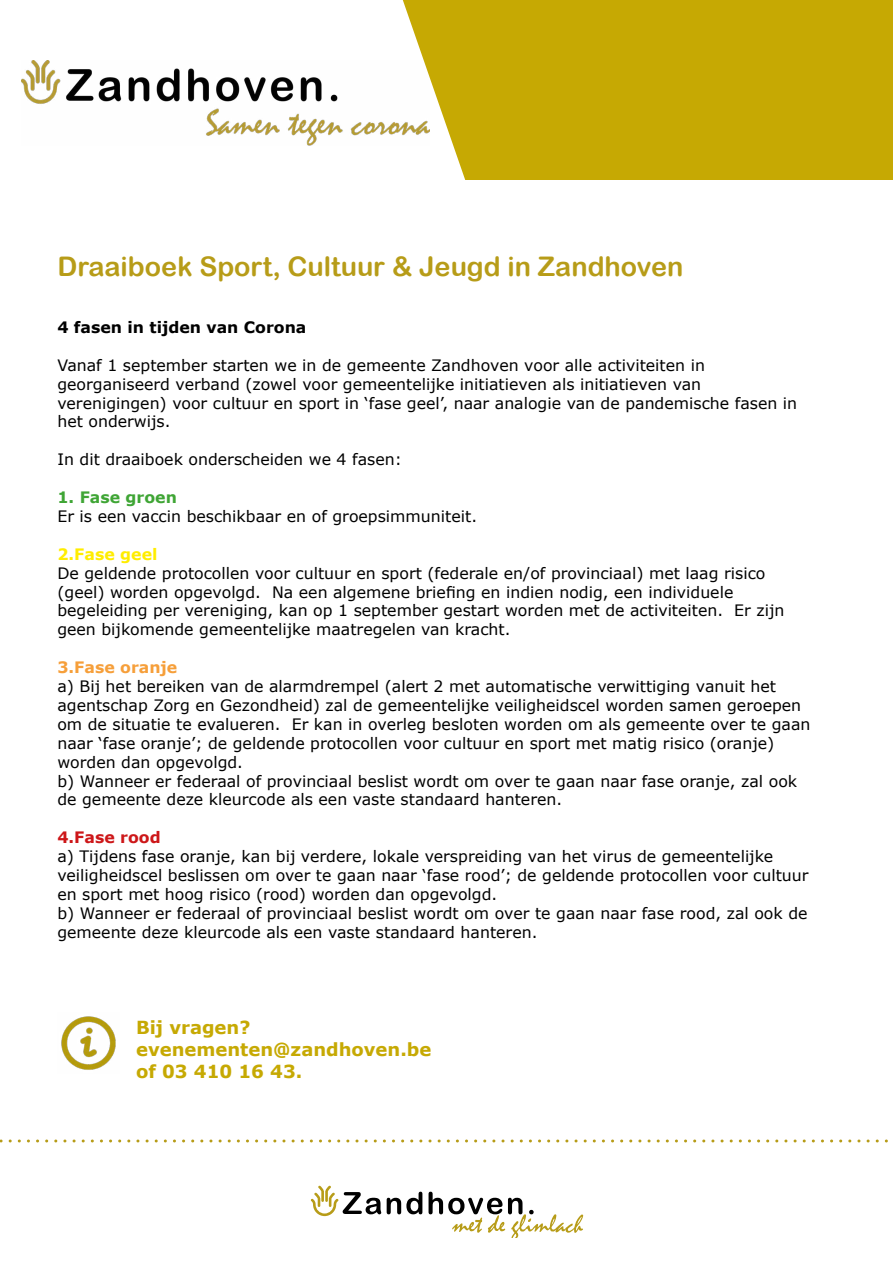
<style>
.page{position:relative;width:893px;height:1263px;background:#fff}
.page>*{position:absolute;margin:0;border:0;box-sizing:border-box;transform-origin:0 0}
.t1{font:27px "Arial Rounded MT Bold";color:#b79c18}
.t2{font:700 18px/21.6px "Verdana";color:#c6a903}
.t3{font:15.75px/18.9px "Verdana";color:#000}
.t4{font:700 15.75px "Verdana";color:#000}
.t5{font:700 15.75px "Verdana";color:#f69f3a}
.t6{font:700 15.75px "Verdana";color:#3fa535}
.t7{font:700 15.75px "Verdana";color:#ffed00}
.t8{font:700 15.75px "Verdana";color:#cd1719}
</style>
<div class="page">
<svg style="left:0;top:1139px;width:888px;height:3px"></svg>
<svg style="left:387px;top:1192px;width:35px;height:22px"></svg>
<svg style="left:311px;top:1186px;width:70px;height:30px"></svg>
<svg style="left:429px;top:1192px;width:154px;height:45px"></svg>
<div style="left:0;top:0;width:893px;height:180px;background:#c6a903"></div>
<svg style="left:0;top:0;width:466px;height:180px;background:#f8f4e1"></svg>
<img style="left:21px;top:61px;width:409px;height:85px">
<img style="left:61px;top:1016px;width:55px;height:54px">
<h1 class="t1" style="left:57px;top:251px;width:627px">Draaiboek Sport, Cultuur &amp; Jeugd in Zandhoven</h1>
<p class="t4" style="left:57px;top:316px;width:251px">4 fasen in tijden van Corona</p>
<p class="t3" style="left:57px;top:355px;width:741px">Vanaf 1 september starten we in de gemeente Zandhoven voor alle activiteiten in georganiseerd verband (zowel voor gemeentelijke initiatieven als initiatieven van verenigingen) voor cultuur en sport in ‘fase geel’, naar analogie van de pandemische fasen in het onderwijs.</p>
<p class="t3" style="left:57px;top:450px;width:346px">In dit draaiboek onderscheiden we 4 fasen:</p>
<p class="t6" style="left:57px;top:486px;width:121px">1. Fase groen</p>
<p class="t3" style="left:57px;top:507px;width:421px">Er is een vaccin beschikbaar en of groepsimmuniteit.</p>
<p class="t7" style="left:57px;top:543px;width:102px">2.Fase geel</p>
<p class="t3" style="left:57px;top:563px;width:729px">De geldende protocollen voor cultuur en sport (federale en/of provinciaal) met laag risico (geel) worden opgevolgd. Na een algemene briefing en indien nodig, een individuele begeleiding per vereniging, kan op 1 september gestart worden met de activiteiten. Er zijn geen bijkomende gemeentelijke maatregelen van kracht.</p>
<p class="t5" style="left:57px;top:656px;width:122px">3.Fase oranje</p>
<p class="t3" style="left:57px;top:677px;width:755px">a) Bij het bereiken van de alarmdrempel (alert 2 met automatische verwittiging vanuit het agentschap Zorg en Gezondheid) zal de gemeentelijke veiligheidscel worden samen geroepen om de situatie te evalueren. Er kan in overleg besloten worden om als gemeente over te gaan naar ‘fase oranje’; de geldende protocollen voor cultuur en sport met matig risico (oranje) worden dan opgevolgd.<br>b) Wanneer er federaal of provinciaal beslist wordt om over te gaan naar fase oranje, zal ook de gemeente deze kleurcode als een vaste standaard hanteren.</p>
<p class="t8" style="left:57px;top:826px;width:105px">4.Fase rood</p>
<p class="t3" style="left:57px;top:847px;width:753px">a) Tijdens fase oranje, kan bij verdere, lokale verspreiding van het virus de gemeentelijke veiligheidscel beslissen om over te gaan naar ‘fase rood’; de geldende protocollen voor cultuur en sport met hoog risico (rood) worden dan opgevolgd.<br>b) Wanneer er federaal of provinciaal beslist wordt om over te gaan naar fase rood, zal ook de gemeente deze kleurcode als een vaste standaard hanteren.</p>
<p class="t2" style="left:136px;top:1017px;width:297px">Bij vragen? evenementen@zandhoven.be of 03 410 16 43.</p>
</div>
